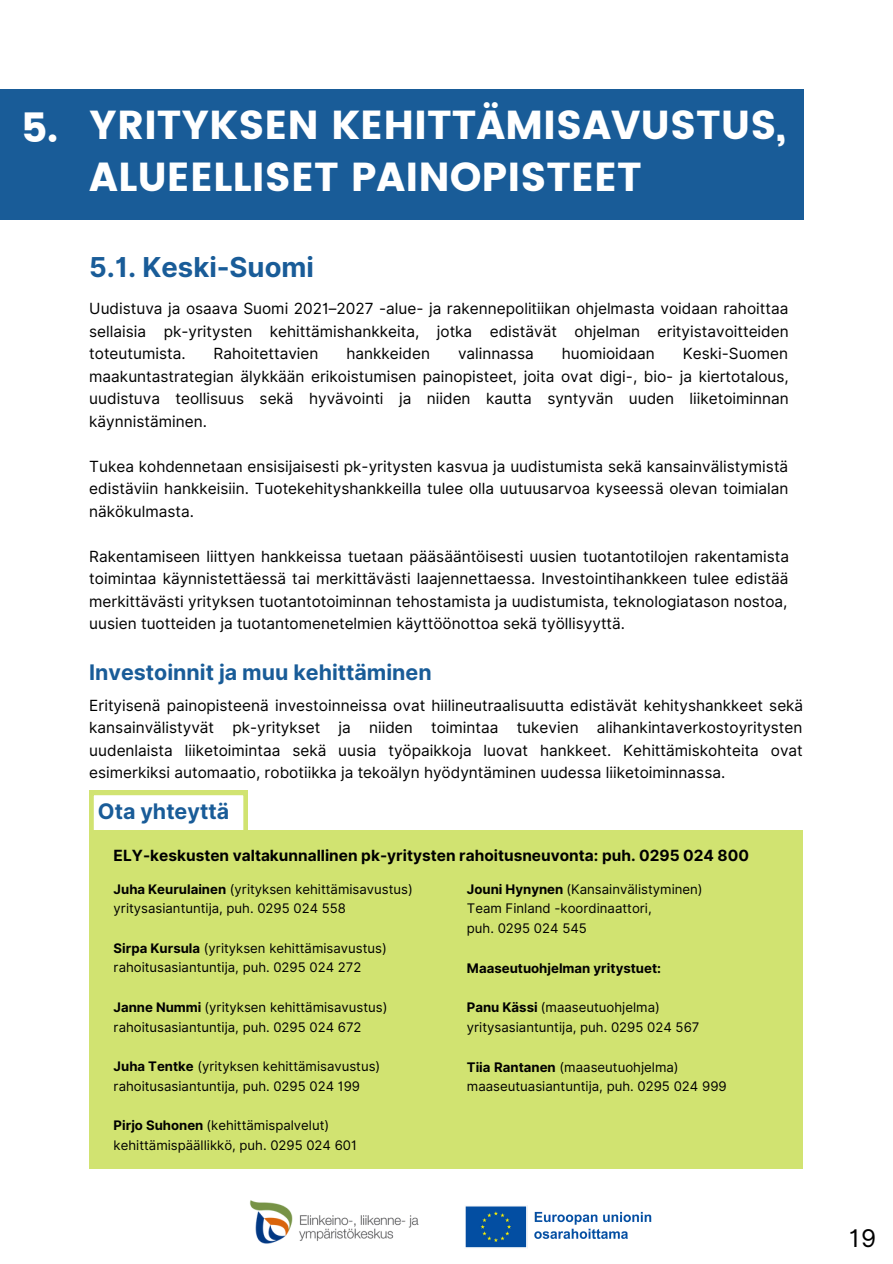
<style>
.page{position:relative;width:893px;height:1264px;background:#fff}
.page>*{position:absolute;margin:0;border:0;box-sizing:border-box;transform-origin:0 0}
.t1{font:40.5px "Poppins";color:#fff}
.t2{font:40.35px/51.8px "Poppins";color:#fff}
.t3{font:700 27.45px "Inter";color:#195c98}
.t4{font:24.3px "Inter";color:#000}
.t5{font:700 21.45px "Inter";color:#195c98}
.t6{font:15.45px/22.5px "Inter";color:#000;text-align:justify}
.t7{font:700 15.45px "Inter";color:#000}
.t8{font:13.2px/19.8px "Inter";color:#000}
.t9{font:700 13.2px "Inter";color:#000}
.s1{font-weight:700}
</style>
<div class="page">
<div style="left:0;top:89px;width:803px;height:130px;background:#195c98"></div>
<div style="left:89px;top:830px;width:713px;height:338px;background:#d1e371"></div>
<img style="left:465px;top:1206px;width:187px;height:42px">
<img style="left:250px;top:1200px;width:169px;height:44px">
<svg style="left:89px;top:790px;width:159px;height:40px"></svg>
<h1 class="t1" style="left:21px;top:104px;width:38px">5.</h1>
<h2 class="t2" style="left:89px;top:100px;width:698px">YRITYKSEN KEHITTÄMISAVUSTUS,<br>ALUEELLISET PAINOPISTEET</h2>
<h3 class="t3" style="left:89px;top:251px;width:226px">5.1. Keski-Suomi</h3>
<p class="t6" style="left:89px;top:297px;width:701px">Uudistuva ja osaava Suomi 2021–2027 -alue- ja rakennepolitiikan ohjelmasta voidaan rahoittaa sellaisia pk-yritysten kehittämishankkeita, jotka edistävät ohjelman erityistavoitteiden toteutumista.</p>
<p class="t6" style="left:89px;top:342px;width:701px;text-indent:593px">Keski-Suomen maakuntastrategian älykkään erikoistumisen painopisteet, joita ovat digi-, bio- ja kiertotalous, uudistuva teollisuus sekä hyvävointi ja niiden kautta syntyvän uuden liiketoiminnan käynnistäminen.</p>
<p class="t6" style="left:89px;top:455px;width:700px">Tukea kohdennetaan ensisijaisesti pk-yritysten kasvua ja uudistumista sekä kansainvälistymistä edistäviin hankkeisiin. Tuotekehityshankkeilla tulee olla uutuusarvoa kyseessä olevan toimialan näkökulmasta.</p>
<p class="t6" style="left:89px;top:544px;width:701px">Rakentamiseen liittyen hankkeissa tuetaan pääsääntöisesti uusien tuotantotilojen rakentamista toimintaa käynnistettäessä tai merkittävästi laajennettaessa. Investointihankkeen tulee edistää merkittävästi yrityksen tuotantotoiminnan tehostamista ja uudistumista, teknologiatason nostoa, uusien tuotteiden ja tuotantomenetelmien käyttöönottoa sekä työllisyyttä.</p>
<h3 class="t5" style="left:89px;top:659px;width:344px">Investoinnit ja muu kehittäminen</h3>
<p class="t6" style="left:213px;top:342px;width:106px">Rahoitettavien</p>
<p class="t6" style="left:346px;top:342px;width:85px">hankkeiden</p>
<p class="t6" style="left:458px;top:342px;width:77px">valinnassa</p>
<p class="t6" style="left:562px;top:342px;width:94px">huomioidaan</p>
<p class="t6" style="left:89px;top:693px;width:715px">Erityisenä painopisteenä investoinneissa ovat hiilineutraalisuutta edistävät kehityshankkeet sekä kansainvälistyvät pk-yritykset ja niiden toimintaa tukevien alihankintaverkostoyritysten uudenlaista liiketoimintaa sekä uusia työpaikkoja luovat hankkeet. Kehittämiskohteita ovat esimerkiksi automaatio, robotiikka ja tekoälyn hyödyntäminen uudessa liiketoiminnassa.</p>
<h3 class="t5" style="left:98px;top:798px;width:133px">Ota yhteyttä</h3>
<p class="t7" style="left:114px;top:846px;width:637px">ELY-keskusten valtakunnallinen pk-yritysten rahoitusneuvonta: puh. 0295 024 800</p>
<p class="t8" style="left:114px;top:878px;width:301px"><span class="s1">Juha Keurulainen</span> (yrityksen kehittämisavustus) yritysasiantuntija, puh. 0295 024 558</p>
<p class="t8" style="left:114px;top:938px;width:275px"><span class="s1">Sirpa Kursula</span> (yrityksen kehittämisavustus) rahoitusasiantuntija, puh. 0295 024 272</p>
<p class="t8" style="left:114px;top:997px;width:275px"><span class="s1">Janne Nummi</span> (yrityksen kehittämisavustus) rahoitusasiantuntija, puh. 0295 024 672</p>
<p class="t8" style="left:114px;top:1056px;width:268px"><span class="s1">Juha Tentke</span> (yrityksen kehittämisavustus) rahoitusasiantuntija, puh. 0295 024 199</p>
<p class="t8" style="left:114px;top:1115px;width:245px"><span class="s1">Pirjo Suhonen</span> (kehittämispalvelut) kehittämispäällikkö, puh. 0295 024 601</p>
<p class="t8" style="left:467px;top:878px;width:237px"><span class="s1">Jouni Hynynen</span> (Kansainvälistyminen)<br>Team Finland -koordinaattori,<br>puh. 0295 024 545</p>
<p class="t9" style="left:467px;top:960px;width:196px">Maaseutuohjelman yritystuet:</p>
<p class="t8" style="left:467px;top:997px;width:234px"><span class="s1">Panu Kässi</span> (maaseutuohjelma) yritysasiantuntija, puh. 0295 024 567</p>
<p class="t8" style="left:467px;top:1056px;width:261px"><span class="s1">Tiia Rantanen</span> (maaseutuohjelma) maaseutuasiantuntija, puh. 0295 024 999</p>
<h3 class="t4" style="left:849px;top:1223px;width:29px">19</h3>
</div>
